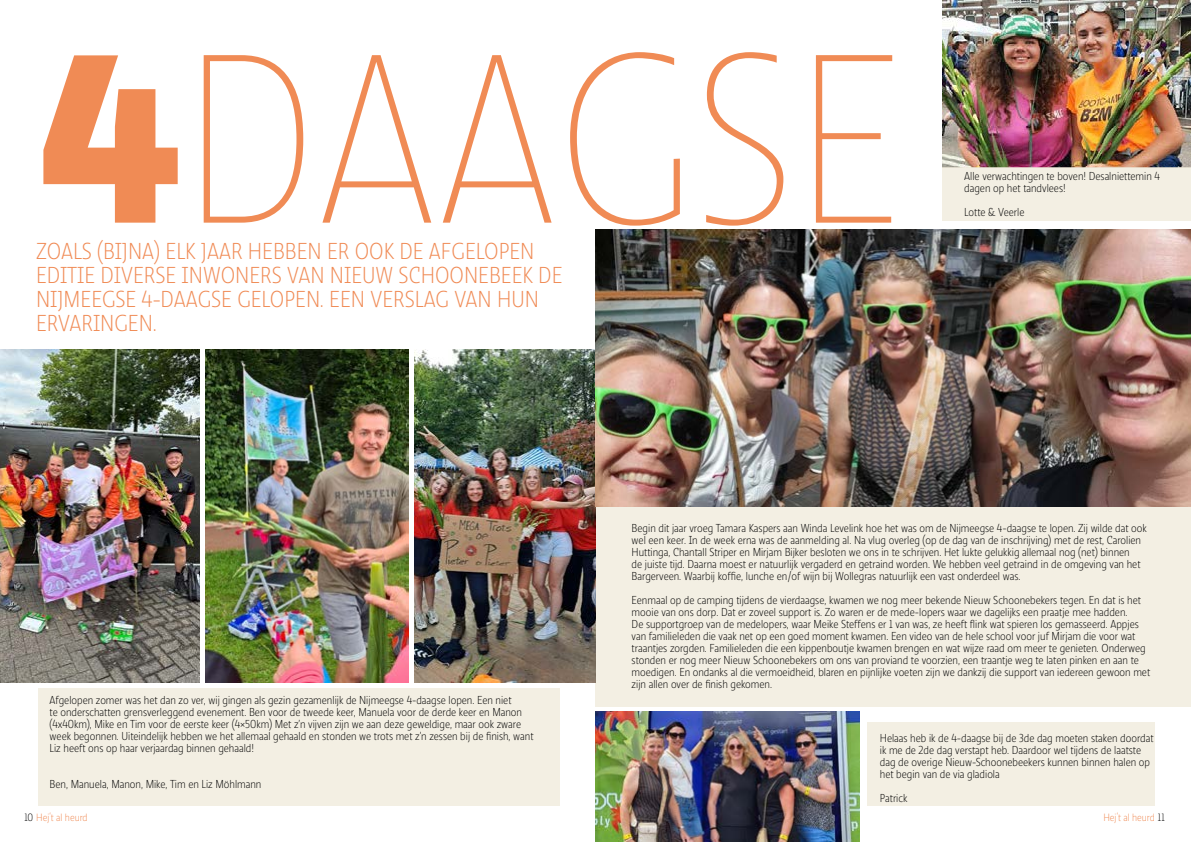
<style>
.page{position:relative;width:1191px;height:842px;background:#fff}
.page>*{position:absolute;margin:0;border:0;box-sizing:border-box;transform-origin:0 0}
.t1{font:100 250px "Ratio Display";color:#f08b55}
.t2{font:300 24px/24px "Ratio Display";color:#f08b55}
.t3{font:300 12px/12px "Ratio Display";color:#000}
.t4{font:300 11px "Ratio Display";letter-spacing:-.005em;color:#f08b55}
.s1{font-weight:800}
.s2{color:#000}
</style>
<div class="page">
<div style="left:867px;top:722px;width:288px;height:84px;background:#f3efe3"></div>
<div style="left:595px;top:506px;width:596px;height:200px;background:#f3efe3"></div>
<div style="left:38px;top:689px;width:521px;height:117px;background:#f3efe3"></div>
<img style="left:942px;top:0;width:249px;height:167px">
<img style="left:414px;top:349px;width:181px;height:333px">
<img style="left:0;top:349px;width:200px;height:333px">
<img style="left:595px;top:230px;width:596px;height:276px">
<img style="left:595px;top:711px;width:264px;height:131px">
<img style="left:206px;top:349px;width:202px;height:333px">
<div style="left:942px;top:167px;width:249px;height:54px;background:#f3efe3"></div>
<h1 class="t1" style="left:36px;top:10px;width:868px"><span class="s1">4</span>DAAGSE</h1>
<h2 class="t2" style="left:36px;top:239px;width:500px">ZOALS (BIJNA) ELK JAAR HEBBEN ER OOK DE AFGELOPEN</h2>
<h2 class="t2" style="left:36px;top:263px;width:528px">EDITIE DIVERSE INWONERS VAN NIEUW SCHOONEBEEK DE<br>NIJMEEGSE 4-DAAGSE GELOPEN. EEN VERSLAG VAN HUN<br>ERVARINGEN.</h2>
<p class="t3" style="left:964px;top:171px;width:197px">Alle verwachtingen te boven! Desalniettemin 4 dagen op het tandvlees!</p>
<p class="t3" style="left:964px;top:207px;width:62px">Lotte &amp; Veerle</p>
<p class="t3" style="left:50px;top:695px;width:485px">Afgelopen zomer was het dan zo ver, wij gingen als gezin gezamenlijk de Nijmeegse 4-daagse lopen. Een niet<br>te onderschatten grensverleggend evenement. Ben voor de tweede keer, Manuela voor de derde keer en Manon (4x40km), Mike en Tim voor de eerste keer (4×50km) Met z’n vijven zijn we aan deze geweldige, maar ook zware week begonnen. Uiteindelijk hebben we het allemaal gehaald en stonden we trots met z’n zessen bij de finish, want Liz heeft ons op haar verjaardag binnen gehaald!</p>
<p class="t3" style="left:50px;top:779px;width:213px">Ben, Manuela, Manon, Mike, Tim en Liz Möhlmann</p>
<p class="t3" style="left:631px;top:523px;width:516px">Begin dit jaar vroeg Tamara Kaspers aan Winda Levelink hoe het was om de Nijmeegse 4-daagse te lopen. Zij wilde dat ook wel een keer. In de week erna was de aanmelding al. Na vlug overleg (op de dag van de inschrijving) met de rest, Carolien Huttinga, Chantall Striper en Mirjam Bijker besloten we ons in te schrijven. Het lukte gelukkig allemaal nog (net) binnen<br>de juiste tijd. Daarna moest er natuurlijk vergaderd en getraind worden. We hebben veel getraind in de omgeving van het Bargerveen. Waarbij koffie, lunche en/of wijn bij Wollegras natuurlijk een vast onderdeel was.</p>
<p class="t3" style="left:631px;top:595px;width:520px">Eenmaal op de camping tijdens de vierdaagse, kwamen we nog meer bekende Nieuw Schoonebekers tegen. En dat is het mooie van ons dorp. Dat er zoveel support is. Zo waren er de mede-lopers waar we dagelijks een praatje mee hadden.<br>De supportgroep van de medelopers, waar Meike Steffens er 1 van was, ze heeft flink wat spieren los gemasseerd. Appjes van familieleden die vaak net op een goed moment kwamen. Een video van de hele school voor juf Mirjam die voor wat traantjes zorgden. Familieleden die een kippenboutje kwamen brengen en wat wijze raad om meer te genieten. Onderweg stonden er nog meer Nieuw Schoonebekers om ons van proviand te voorzien, een traantje weg te laten pinken en aan te moedigen. En ondanks al die vermoeidheid, blaren en pijnlijke voeten zijn we dankzij die support van iedereen gewoon met zijn allen over de finish gekomen.</p>
<p class="t3" style="left:880px;top:732px;width:275px">Helaas heb ik de 4-daagse bij de 3de dag moeten staken doordat ik me de 2de dag verstapt heb. Daardoor wel tijdens de laatste dag de overige Nieuw-Schoonebeekers kunnen binnen halen op het begin van de via gladiola</p>
<p class="t3" style="left:880px;top:792px;width:29px">Patrick</p>
<p class="t4" style="left:24px;top:811px;width:65px"><span class="s2">10</span> Hej‘t al heurd</p>
<p class="t4" style="left:1103px;top:811px;width:63px">Hej‘t al heurd <span class="s2">11</span></p>
</div>
